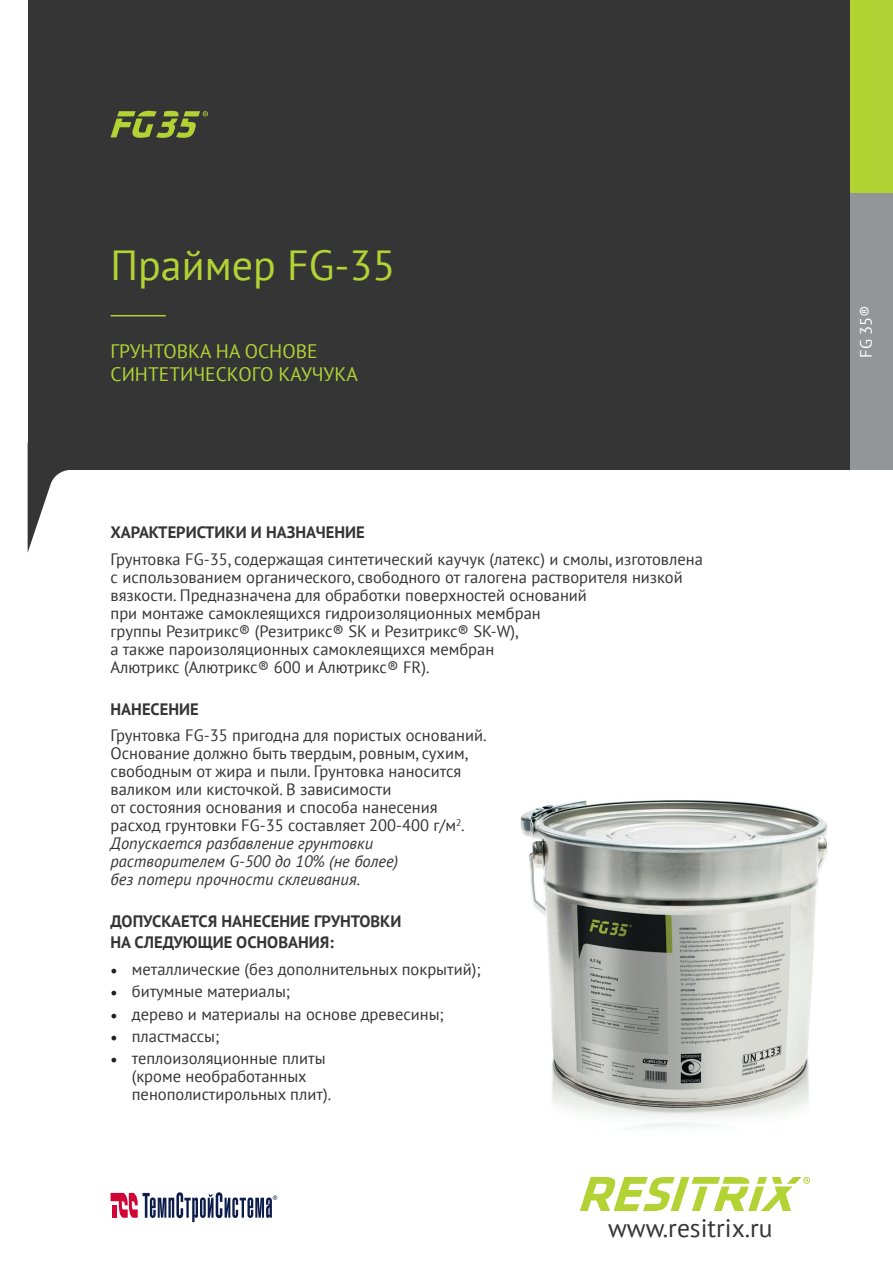
<style>
.page{position:relative;width:893px;height:1263px;background:#fff}
.page>*{position:absolute;margin:0;border:0;box-sizing:border-box;transform-origin:0 0}
.t1{font:42px "PT Sans";color:#b3d234}
.t2{font:25.5px "PT Sans";color:#363536}
.t3{font:19.5px "PT Sans";color:#b3d234}
.t4{font:16.5px/18px "PT Sans";color:#363536}
.t5{font:italic 16.5px/18px "PT Sans";color:#363536}
.t6{font:700 16.5px/21px "PT Sans";color:#363536}
.t7{font:16.5px "PT Sans";color:#fff}
.s1{font-family:"Minion Pro";font-size:18px;color:#231f20}
</style>
<div class="page">
<img style="left:520px;top:800px;width:308px;height:327px">
<div style="left:28px;top:0;width:837px;height:470px;background:#363536"></div>
<svg style="left:28px;top:470px;width:41px;height:82px"></svg>
<div style="left:850px;top:0;width:43px;height:470px;background:#b3d234"></div>
<div style="left:850px;top:193px;width:43px;height:277px;background:#939598"></div>
<hr style="left:111px;top:315px;width:55px;height:1px;background:#b3d234">
<svg style="left:111px;top:111px;width:97px;height:27px"></svg>
<svg style="left:111px;top:1192px;width:166px;height:30px"></svg>
<svg style="left:580px;top:1177px;width:230px;height:34px"></svg>
<p class="t1" style="left:111px;top:238px;width:286px">Праймер FG-35</p>
<p class="t3" style="left:111px;top:339px;width:209px">ГРУНТОВКА НА ОСНОВЕ</p>
<p class="t3" style="left:111px;top:362px;width:249px">СИНТЕТИЧЕСКОГО КАУЧУКА</p>
<p class="t6" style="left:111px;top:521px;width:256px">ХАРАКТЕРИСТИКИ И НАЗНАЧЕНИЕ</p>
<p class="t4" style="left:111px;top:549px;width:594px">Грунтовка FG-35, содержащая синтетический каучук (латекс) и смолы, изготовлена с использованием органического, свободного от галогена растворителя низкой вязкости. Предназначена для обработки поверхностей оснований<br>при монтаже самоклеящихся гидроизоляционных мембран<br>группы Резитрикс® (Резитрикс® SK и Резитрикс® SK-W),<br>а также пароизоляционных самоклеящихся мембран<br>Алютрикс (Алютрикс® 600 и Алютрикс® FR).</p>
<p class="t6" style="left:111px;top:698px;width:90px">НАНЕСЕНИЕ</p>
<p class="t4" style="left:111px;top:726px;width:378px">Грунтовка FG-35 пригодна для пористых оснований.<br>Основание должно быть твердым, ровным, сухим, свободным от жира и пыли. Грунтовка наносится валиком или кисточкой. В зависимости<br>от состояния основания и способа нанесения расход грунтовки FG-35 составляет 200-400 г/м<sup>2</sup>.</p>
<p class="t5" style="left:111px;top:834px;width:289px">Допускается разбавление грунтовки растворителем G-500 до 10% (не более) без потери прочности склеивания.</p>
<p class="t6" style="left:111px;top:911px;width:292px">ДОПУСКАЕТСЯ НАНЕСЕНИЕ ГРУНТОВКИ<br>НА СЛЕДУЮЩИЕ ОСНОВАНИЯ:</p>
<p class="t4" style="left:111px;top:960px;width:372px"><span class="s1">•</span> металлические (без дополнительных покрытий);</p>
<p class="t4" style="left:111px;top:982px;width:181px"><span class="s1">•</span> битумные материалы;</p>
<p class="t4" style="left:111px;top:1004px;width:335px"><span class="s1">•</span> дерево и материалы на основе древесины;</p>
<p class="t4" style="left:111px;top:1026px;width:110px"><span class="s1">•</span> пластмассы;</p>
<p class="t4" style="left:132px;top:1049px;width:201px;text-indent:-21px"><span class="s1">•</span> теплоизоляционные плиты (кроме необработанных пенополистирольных плит).</p>
<p class="t2" style="left:608px;top:1212px;width:166px">www.resitrix.ru</p>
<p class="t7" style="left:855px;top:358px;width:54px;rotate:-90deg">FG 35®</p>
</div>
